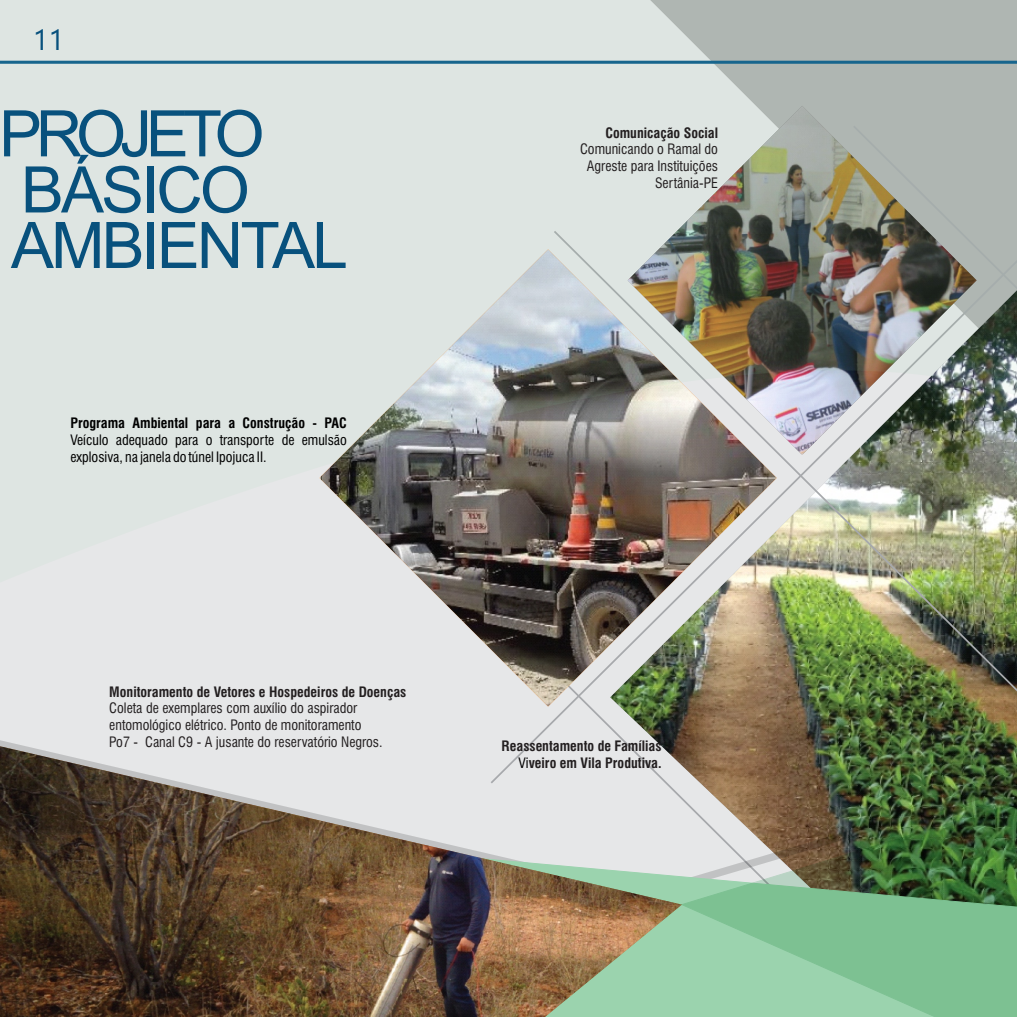
<style>
.page{position:relative;width:1017px;height:1017px;background:#e6e7e8}
.page>*{position:absolute;margin:0;border:0;box-sizing:border-box;transform-origin:0 0}
.t1{font:64.23px/55.8px "Arial";letter-spacing:-.045em;color:#08517d}
.t2{font:29.05px "Ebrima";color:#08517d}
.t3{font:condensed 14px/16.8px "Swiss 721 BT";color:#231f20}
.t4{font:700 condensed 14px/16.8px "Swiss 721 BT";color:#231f20;text-align:right}
.t5{font:condensed 14px/16.8px "Swiss 721 BT";color:#000}
.t6{font:700 condensed 14px "Swiss 721 BT";color:#000}
.s1{font-weight:400;color:#000}
</style>
<div class="page">
<img style="left:552px;top:583px;width:465px;height:198px">
<img style="left:682px;top:781px;width:335px;height:21px">
<img style="left:424px;top:583px;width:353px;height:123px">
<img style="left:0;top:0;width:1017px;height:583px">
<svg style="left:682px;top:802px;width:335px;height:215px;background:#7aa67f"></svg>
<img style="left:0;top:743px;width:682px;height:274px">
<svg style="left:0;top:61px;width:1017px;height:3px;background:#256d92"></svg>
<h2 class="t2" style="left:33px;top:29px;width:33px">11</h2>
<h1 class="t1" style="left:-1px;top:112px;width:350px">PROJETO<br>BÁSICO<br>AMBIENTAL</h1>
<p class="t6" style="left:70px;top:418px;width:278px">Programa Ambiental para a Construção - PAC</p>
<p class="t5" style="left:70px;top:433px;width:278px">Veículo adequado para o transporte de emulsão explosiva, na janela do túnel Ipojuca II.</p>
<p class="t4" style="left:109px;top:685px;width:299px">Monitoramento de Vetores e Hospedeiros de Doenças</p>
<p class="t3" style="left:109px;top:701px;width:275px">Coleta de exemplares com auxílio do aspirador entomológico elétrico. Ponto de monitoramento<br>Po7 - Canal C9 - A jusante do reservatório Negros.</p>
<p class="t4" style="left:605px;top:126px;width:114px">Comunicação Social</p>
<p class="t3" style="left:580px;top:142px;width:140px;text-align:right">Comunicando o Ramal do<br>Agreste para Instituições<br>Sertânia-PE</p>
<p class="t4" style="left:502px;top:739px;width:162px">Reassentamento de Famílias<br><span class="s1">Vi</span>veiro em Vila Produtiva.</p>
</div>
